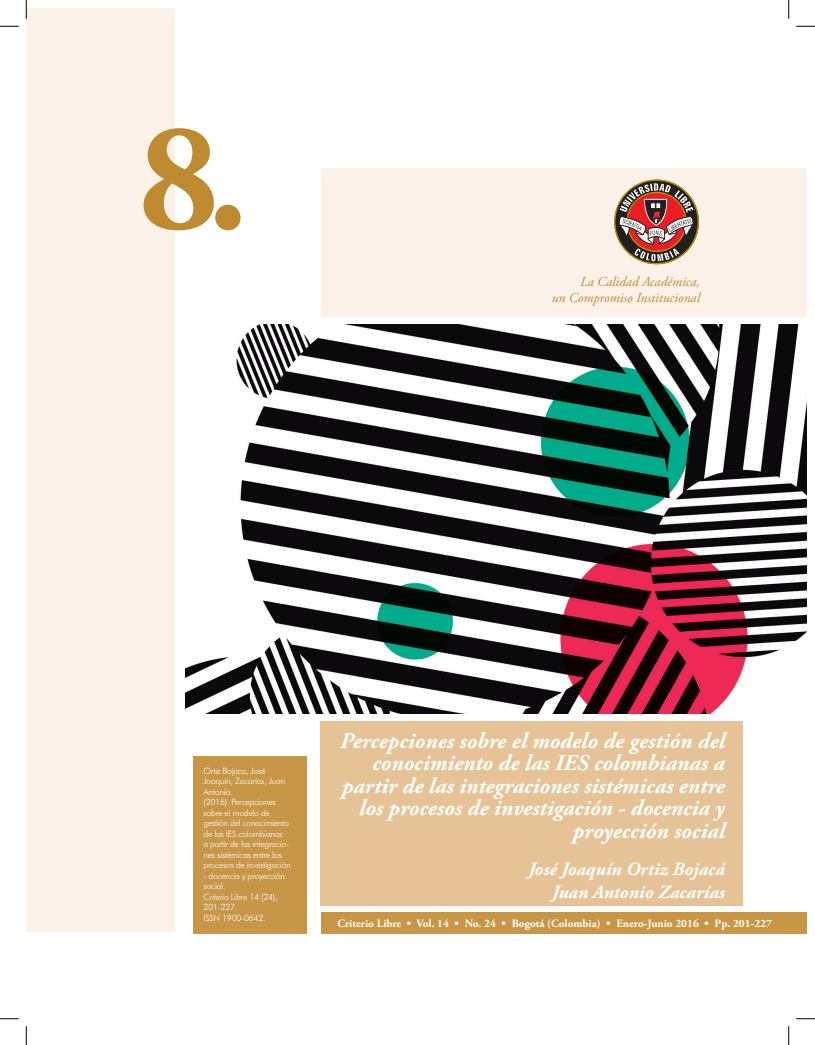
<style>
.page{position:relative;width:815px;height:1045px;background:#fff}
.page>*{position:absolute;margin:0;border:0;box-sizing:border-box;transform-origin:0 0}
.t1{font:700 156.25px "Adobe Garamond Pro";color:#be8b31}
.t2{font:italic 700 22.5px/22.5px "Adobe Garamond Pro";color:#fff;text-align:right}
.t3{font:italic 700 18.75px/22.5px "Adobe Garamond Pro";color:#fff;text-align:right}
.t4{font:italic 13.75px/16.5px "Adobe Garamond Pro";color:#be8b31;text-align:right}
.t5{font:700 11.25px "Adobe Garamond Pro";color:#fff}
.t6{font:300 8.75px/10.5px "Futura BT";letter-spacing:-.03em;color:#fff}
</style>
<div class="page">
<div style="left:320px;top:168px;width:486px;height:149px;background:#fdf2ea"></div>
<div style="left:320px;top:721px;width:422px;height:184px;background:#e6c397"></div>
<img style="left:186px;top:324px;width:620px;height:390px">
<div style="left:26px;top:9px;width:149px;height:923px;background:#fdf2ea"></div>
<div style="left:320px;top:912px;width:486px;height:21px;background:#c79647"></div>
<svg style="left:614px;top:179px;width:84px;height:85px"></svg>
<div style="left:193px;top:756px;width:113px;height:177px;background:#c79647"></div>
<svg style="left:0;top:25px;width:19px;height:2px"></svg>
<svg style="left:796px;top:25px;width:18px;height:2px"></svg>
<svg style="left:0;top:1018px;width:19px;height:1px"></svg>
<svg style="left:796px;top:1018px;width:18px;height:1px"></svg>
<svg style="left:25px;top:0;width:2px;height:19px"></svg>
<svg style="left:25px;top:1026px;width:2px;height:19px"></svg>
<svg style="left:788px;top:0;width:1px;height:19px"></svg>
<svg style="left:788px;top:1026px;width:1px;height:19px"></svg>
<h1 class="t1" style="left:138px;top:88px;width:112px">8.</h1>
<h3 class="t4" style="left:551px;top:273px;width:150px">La Calidad Académica,<br>un Compromiso Institucional</h3>
<p class="t6" style="left:203px;top:765px;width:89px">Ortiz Bojaca, José<br>Joaquín; Zacarías, Juan<br>Antonio.<br>(2016). Percepciones sobre el modelo de gestión del conocimiento de las IES colombianas<br>a partir de las integracio&shy;nes sistémicas entre los procesos de investigación</p>
<p class="t6" style="left:203px;top:870px;width:83px">- docencia y proyección social.<br>Criterio Libre 14 (24),<br>201-227.<br>ISSN 1900-0642.</p>
<h2 class="t2" style="left:340px;top:730px;width:386px">Percepciones sobre el modelo de gestión del conocimiento de las IES colombianas a partir de las integraciones sistémicas entre los procesos de investigación - docencia y proyección social</h2>
<h3 class="t3" style="left:528px;top:858px;width:198px">José Joaquín Ortiz Bojacá<br>Juan Antonio Zacarías</h3>
<p class="t5" style="left:337px;top:917px;width:436px">Criterio Libre • Vol. 14 • No. 24 • Bogotá (Colombia) • Enero-Junio 2016 • Pp. 201-227</p>
</div>
